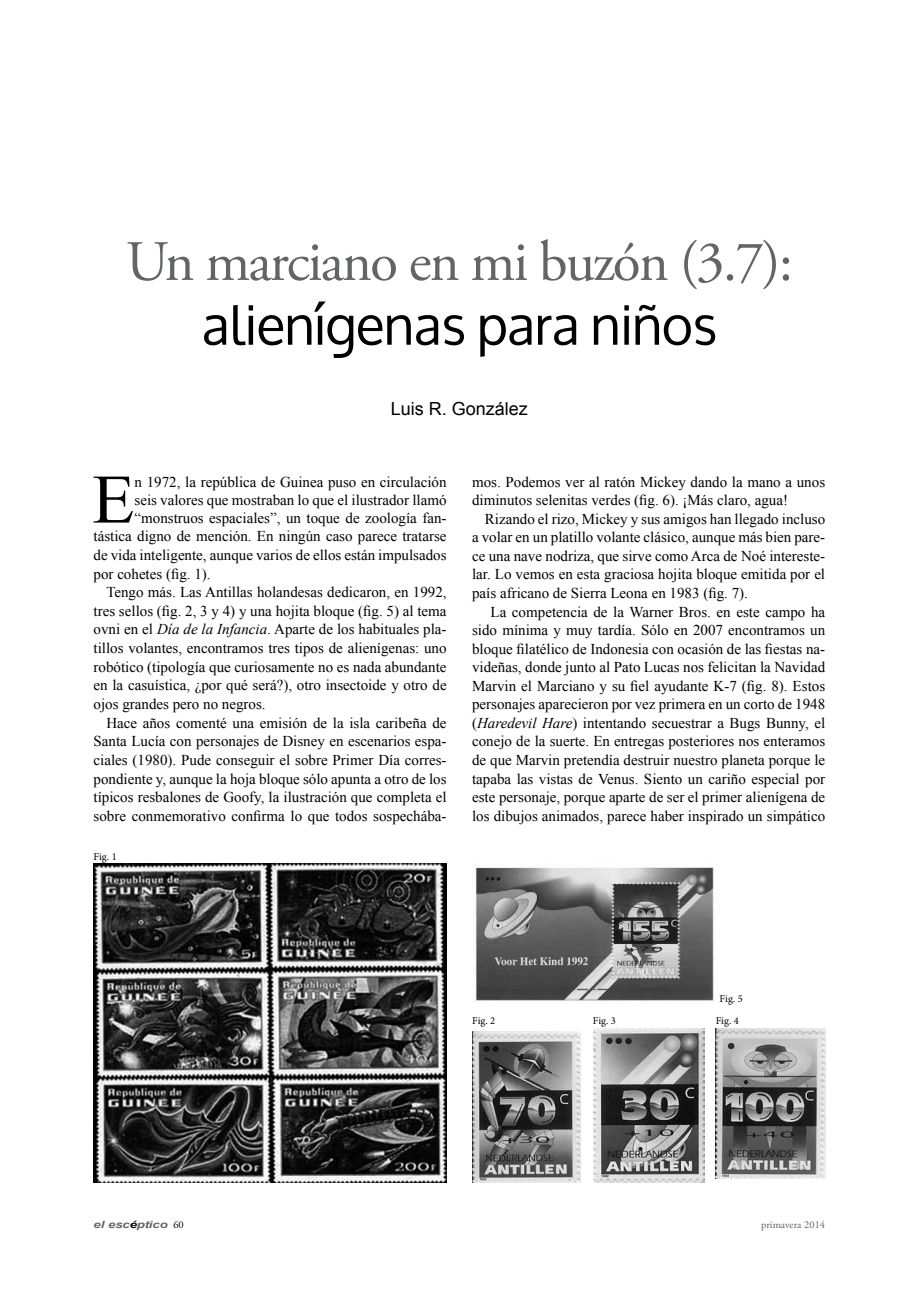
<style>
.page{position:relative;width:906px;height:1289px;background:#fff}
.page>*{position:absolute;margin:0;border:0;box-sizing:border-box;transform-origin:0 0}
.t1{font:69.3px "Times New Roman";color:#000}
.t2{font:57px "Adobe Garamond Pro";letter-spacing:-.03em;color:#636466}
.t3{font:54px "Oxygen";color:#000}
.t4{font:18px "Arial";color:#000}
.t5{font:15px/18.6px "Times New Roman";color:#000;text-align:justify}
.t6{font:10.5px "Minion Pro";color:#000}
.t7{font:10.5px "Adobe Garamond Pro";color:#636466}
.t8{font:italic 700 10.05px "Arial";letter-spacing:-.01em;color:#636466;scale:1.32 1}
.s1{font-style:italic}
.s2{color:#000}
.s3{font-family:"Adobe Garamond Pro";font-weight:400;font-style:normal;font-size:10.5px;color:#000}
</style>
<div class="page">
<img style="left:94px;top:863px;width:352px;height:319px">
<img style="left:593px;top:1028px;width:111px;height:154px">
<img style="left:715px;top:1028px;width:110px;height:150px">
<img style="left:474px;top:863px;width:240px;height:139px">
<img style="left:472px;top:1031px;width:108px;height:151px">
<h2 class="t2" style="left:126px;top:227px;width:669px">Un marciano en mi buzón (3.7):</h2>
<h3 class="t3" style="left:201px;top:278px;width:517px">alienígenas para niños</h3>
<p class="t4" style="left:391px;top:396px;width:139px">Luis R. González</p>
<h1 class="t1" style="left:92px;top:450px;width:44px">E</h1>
<p class="t5" style="left:134px;top:472px;width:313px">n 1972, la república de Guinea puso en circulación</p>
<p class="t5" style="left:134px;top:490px;width:313px">seis valores que mostraban lo que el ilustrador llamó</p>
<p class="t5" style="left:134px;top:508px;width:313px">“monstruos espaciales”, un toque de zoología fan-</p>
<p class="t5" style="left:94px;top:526px;width:354px">tástica digno de mención. En ningún caso parece tratarse</p>
<p class="t5" style="left:94px;top:545px;width:354px">de vida inteligente, aunque varios de ellos están impulsados</p>
<p class="t5" style="left:94px;top:563px;width:119px">por cohetes (fig. 1).</p>
<p class="t5" style="left:106px;top:582px;width:342px">Tengo más. Las Antillas holandesas dedicaron, en 1992,</p>
<p class="t5" style="left:94px;top:601px;width:354px">tres sellos (fig. 2, 3 y 4) y una hojita bloque (fig. 5) al tema</p>
<p class="t5" style="left:94px;top:619px;width:354px">ovni en el <span class="s1">Día de la Infancia</span>. Aparte de los habituales pla-</p>
<p class="t5" style="left:94px;top:638px;width:354px">tillos volantes, encontramos tres tipos de alienígenas: uno</p>
<p class="t5" style="left:94px;top:657px;width:354px">robótico (tipología que curiosamente no es nada abundante</p>
<p class="t5" style="left:94px;top:675px;width:354px">en la casuística, ¿por qué será?), otro insectoide y otro de</p>
<p class="t5" style="left:94px;top:694px;width:174px">ojos grandes pero no negros.</p>
<p class="t5" style="left:106px;top:713px;width:342px">Hace años comenté una emisión de la isla caribeña de</p>
<p class="t5" style="left:94px;top:731px;width:354px">Santa Lucía con personajes de Disney en escenarios espa-</p>
<p class="t5" style="left:94px;top:750px;width:354px">ciales (1980). Pude conseguir el sobre Primer Día corres-</p>
<p class="t5" style="left:94px;top:769px;width:354px">pondiente y, aunque la hoja bloque sólo apunta a otro de los</p>
<p class="t5" style="left:94px;top:787px;width:354px">típicos resbalones de Goofy, la ilustración que completa el</p>
<p class="t5" style="left:94px;top:806px;width:354px">sobre conmemorativo confirma lo que todos sospechába-</p>
<p class="t6" style="left:94px;top:849px;width:25px">Fig. 1</p>
<p class="t5" style="left:472px;top:472px;width:354px">mos. Podemos ver al ratón Mickey dando la mano a unos diminutos selenitas verdes (fig. 6). ¡Más claro, agua!</p>
<p class="t5" style="left:472px;top:509px;width:354px;text-indent:13px">Rizando el rizo, Mickey y sus amigos han llegado incluso a volar en un platillo volante clásico, aunque más bien pare&shy;ce una nave nodriza, que sirve como Arca de Noé intereste&shy;lar. Lo vemos en esta graciosa hojita bloque emitida por el país africano de Sierra Leona en 1983 (fig. 7).</p>
<p class="t5" style="left:472px;top:601px;width:354px;text-indent:18px">La competencia de la Warner Bros. en este campo ha sido mínima y muy tardía. Sólo en 2007 encontramos un bloque filatélico de Indonesia con ocasión de las fiestas na&shy;videñas, donde junto al Pato Lucas nos felicitan la Navidad Marvin el Marciano y su fiel ayudante K-7 (fig. 8). Estos personajes aparecieron por vez primera en un corto de 1948 (<span class="s1">Haredevil Hare</span>) intentando secuestrar a Bugs Bunny, el conejo de la suerte. En entregas posteriores nos enteramos de que Marvin pretendía destruir nuestro planeta porque le tapaba las vistas de Venus. Siento un cariño especial por este personaje, porque aparte de ser el primer alienígena de los dibujos animados, parece haber inspirado un simpático</p>
<p class="t6" style="left:719px;top:992px;width:25px">Fig. 5</p>
<p class="t6" style="left:472px;top:1014px;width:25px">Fig. 2</p>
<p class="t6" style="left:593px;top:1014px;width:25px">Fig. 3</p>
<p class="t6" style="left:715px;top:1014px;width:25px">Fig. 4</p>
<p class="t8" style="left:94px;top:1217px;width:70px">el esc<span class="s2">é</span>ptico <span class="s3">60</span></p>
<p class="t7" style="left:761px;top:1217px;width:65px">primavera 2014</p>
</div>
